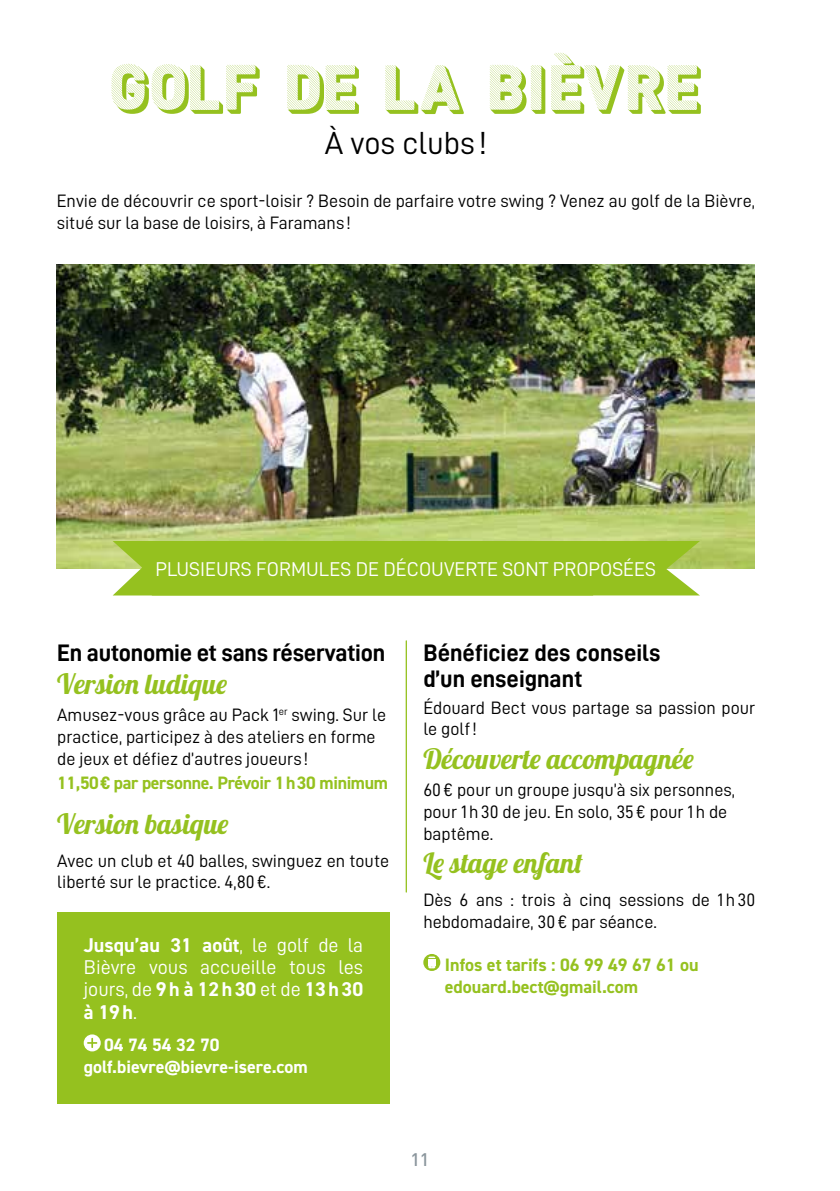
<style>
.page{position:relative;width:840px;height:1191px;background:#fff}
.page>*{position:absolute;margin:0;border:0;box-sizing:border-box;transform-origin:0 0}
.t1{font:70px "Red Hook";color:#95c11f}
.t2{font:32px "D DIN";color:#000}
.t3{font:28px "Lobster";color:#95c11f}
.t4{font:24px/26px "D DIN Bold";letter-spacing:-.01em;color:#000}
.t5{font:20px "D DIN";color:#fff}
.t6{font:700 20px/22px "DIN2014";letter-spacing:.125em;color:#fff}
.t7{font:700 20px "DIN2014";color:#fff}
.t8{font:18px/21.6px "D DIN";color:#000}
.t9{font:700 18px/21.6px "DIN2014";color:#95c11f}
.t10{font:700 18px/21.6px "DIN2014";color:#fff}
.t11{font:700 18px "DIN2014";letter-spacing:-.02em;color:#95c11f}
.t12{font:500 18px "DIN Pro";color:#8a959c}
.s1{font-family:"D DIN";font-weight:400}
</style>
<div class="page">
<img style="left:57px;top:264px;width:697px;height:304px">
<svg style="left:423px;top:954px;width:17px;height:17px"></svg>
<svg style="left:428px;top:956px;width:7px;height:2px"></svg>
<svg style="left:428px;top:966px;width:7px;height:2px"></svg>
<div style="left:428px;top:958px;width:7px;height:7px;background:#fff"></div>
<hr style="left:406px;top:640px;width:1px;height:252px;background:#95c11f">
<div style="left:113px;top:541px;width:586px;height:54px;background:#95c11f"></div>
<div style="left:57px;top:912px;width:332px;height:192px;background:#95c11f"></div>
<svg style="left:84px;top:1034px;width:17px;height:17px"></svg>
<h1 class="t1" style="left:111px;top:52px;width:591px">GOLF DE LA BIÈVRE</h1>
<h2 class="t2" style="left:325px;top:125px;width:163px">À vos clubs !</h2>
<p class="t8" style="left:57px;top:189px;width:699px">Envie de découvrir ce sport-loisir ? Besoin de parfaire votre swing ? Venez au golf de la Bièvre, situé sur la base de loisirs, à Faramans !</p>
<p class="t5" style="left:155px;top:558px;width:502px">PLUSIEURS FORMULES DE DÉCOUVERTE SONT PROPOSÉES</p>
<h3 class="t4" style="left:57px;top:639px;width:329px">En autonomie et sans réservation</h3>
<h3 class="t3" style="left:57px;top:666px;width:171px">Version ludique</h3>
<p class="t8" style="left:57px;top:704px;width:330px">Amusez-vous grâce au Pack 1<sup>er</sup> swing. Sur le practice, participez à des ateliers en forme de jeux et défiez d’autres joueurs !</p>
<p class="t11" style="left:57px;top:770px;width:332px">11,50€ par personne. Prévoir 1h30 minimum</p>
<h3 class="t3" style="left:57px;top:805px;width:173px">Version basique</h3>
<p class="t8" style="left:57px;top:849px;width:333px">Avec un club et 40 balles, swinguez en toute liberté sur le practice. 4,80€.</p>
<p class="t7" style="left:84px;top:932px;width:281px">Jusqu’au 31 août<span class="s1">, le golf de la</span></p>
<p class="t5" style="left:84px;top:956px;width:281px">Bièvre vous accueille tous les</p>
<p class="t6" style="left:84px;top:978px;width:281px"><span class="s1">jours, de</span> 9h à 12h30 <span class="s1">et de</span> 13h30 à 19h<span class="s1">.</span></p>
<p class="t10" style="left:84px;top:1034px;width:225px;text-indent:20px">04 74 54 32 70 golf.bievre@bievre-isere.com</p>
<h3 class="t4" style="left:423px;top:639px;width:238px">Bénéficiez des conseils d’un enseignant</h3>
<p class="t8" style="left:423px;top:696px;width:333px">Édouard Bect vous partage sa passion pour le golf!</p>
<h3 class="t3" style="left:423px;top:741px;width:272px">Découverte accompagnée</h3>
<p class="t8" style="left:423px;top:779px;width:313px">60€ pour un groupe jusqu’à six personnes, pour 1h30 de jeu. En solo, 35€ pour 1h de baptême.</p>
<h3 class="t3" style="left:423px;top:845px;width:161px">Le stage enfant</h3>
<p class="t8" style="left:423px;top:888px;width:333px">Dès 6 ans : trois à cinq sessions de 1h30 hebdomadaire, 30€ par séance.</p>
<p class="t9" style="left:444px;top:953px;width:255px">Infos et tarifs : 06 99 49 67 61 ou edouard.bect@gmail.com</p>
<p class="t12" style="left:410px;top:1144px;width:21px">11</p>
</div>
